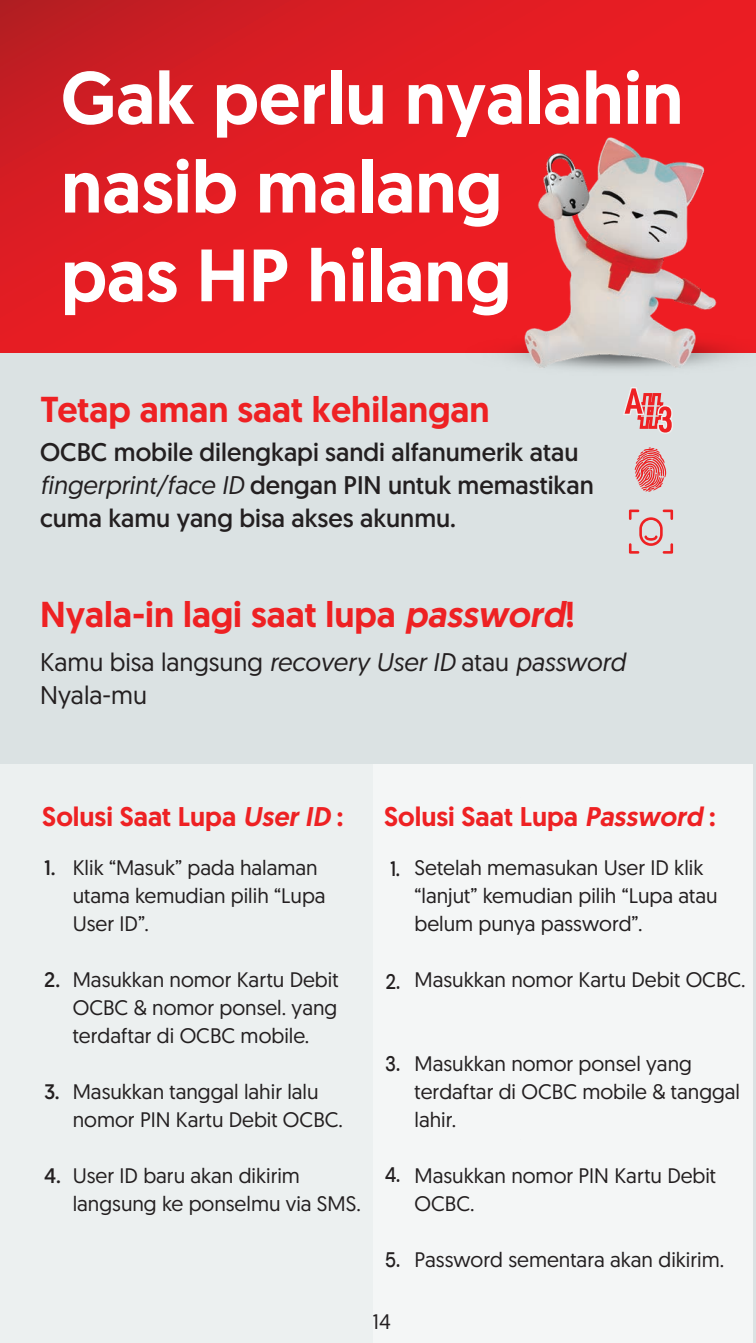
<style>
.page{position:relative;width:756px;height:1343px;background:#fff}
.page>*{position:absolute;margin:0;border:0;box-sizing:border-box;transform-origin:0 0}
.t1{font:500 73.8px/88.8px "Geomanist";color:#fff}
.t2{font:500 36px "Geomanist";color:#ee2123}
.t3{font:500 27px "Geomanist";color:#ee2123}
.t4{font:25.5px/33px "Geomanist";color:#231f20}
.t5{font:25.5px/33px "Geomanist";color:#231f20}
.t6{font:21px/27.9px "Geomanist";color:#231f20}
.t7{font:21px "Geomanist";color:#231f20}
.t8{font:500 21px "DM Sans";color:#231f20;scale:.89 1}
.t9{font:21px "Geomanist";color:#231f20;scale:.89 1}
.s1{font-style:italic}
</style>
<div class="page">
<div style="left:0;top:0;width:755px;height:1343px;background:#dbe2e3"></div>
<svg style="left:0;top:0;width:755px;height:353px;background:#e01d23"></svg>
<div style="left:0;top:765px;width:373px;height:578px;background:#ecf0f0"></div>
<div style="left:373px;top:765px;width:380px;height:578px;background:#f4f6f6"></div>
<img style="left:465px;top:330px;width:15px;height:23px">
<img style="left:480px;top:71px;width:275px;height:299px">
<svg style="left:623px;top:387px;width:50px;height:47px"></svg>
<svg style="left:634px;top:447px;width:32px;height:45px"></svg>
<svg style="left:628px;top:510px;width:45px;height:44px"></svg>
<h1 class="t1" style="left:61px;top:53px;width:623px">Gak perlu nyalahin nasib malang<br>pas HP hilang</h1>
<h2 class="t2" style="left:41px;top:385px;width:450px">Tetap aman saat kehilangan</h2>
<p class="t4" style="left:40px;top:435px;width:555px">OCBC mobile dilengkapi sandi alfanumerik atau <span class="s1">fingerprint/face ID</span> dengan PIN untuk memastikan cuma kamu yang bisa akses akunmu.</p>
<h2 class="t2" style="left:40px;top:590px;width:536px">Nyala-in lagi saat lupa <span class="s1">password</span>!</h2>
<p class="t5" style="left:40px;top:645px;width:586px">Kamu bisa langsung <span class="s1">recovery User ID</span> atau <span class="s1">password<br></span>Nyala-mu</p>
<p class="t3" style="left:42px;top:798px;width:302px">Solusi Saat Lupa <span class="s1">User ID</span> :</p>
<p class="t7" style="left:44px;top:854px;width:13px">1.</p>
<p class="t6" style="left:73px;top:853px;width:254px">Klik “Masuk” pada halaman utama kemudian pilih “Lupa<br>User ID”.</p>
<p class="t7" style="left:44px;top:966px;width:18px">2.</p>
<p class="t6" style="left:73px;top:965px;width:267px;text-align:justify">Masukkan nomor Kartu Debit OCBC &amp; nomor ponsel. yang terdaftar di OCBC mobile.</p>
<p class="t7" style="left:44px;top:1078px;width:17px">3.</p>
<p class="t6" style="left:73px;top:1077px;width:272px">Masukkan tanggal lahir lalu nomor PIN Kartu Debit OCBC.</p>
<p class="t7" style="left:44px;top:1162px;width:18px">4.</p>
<p class="t6" style="left:73px;top:1161px;width:289px">User ID baru akan dikirim langsung ke ponselmu via SMS.</p>
<p class="t3" style="left:384px;top:798px;width:333px">Solusi Saat Lupa <span class="s1">Password</span> :</p>
<p class="t6" style="left:414px;top:853px;width:304px">Setelah memasukan User ID klik “lanjut” kemudian pilih “Lupa atau belum punya password”.</p>
<p class="t6" style="left:414px;top:965px;width:332px">Masukkan nomor Kartu Debit OCBC.</p>
<p class="t9" style="left:390px;top:855px;width:13px">1.</p>
<p class="t8" style="left:385px;top:968px;width:18px">2.</p>
<p class="t8" style="left:385px;top:1051px;width:18px">3.</p>
<p class="t6" style="left:414px;top:1049px;width:327px">Masukkan nomor ponsel yang terdaftar di OCBC mobile &amp; tanggal lahir.</p>
<p class="t8" style="left:384px;top:1162px;width:19px">4.</p>
<p class="t6" style="left:414px;top:1161px;width:303px">Masukkan nomor PIN Kartu Debit<br>OCBC.</p>
<p class="t8" style="left:384px;top:1246px;width:19px">5.</p>
<p class="t6" style="left:414px;top:1245px;width:311px">Password sementara akan dikirim.</p>
<p class="t6" style="left:372px;top:1307px;width:20px">14</p>
</div>
